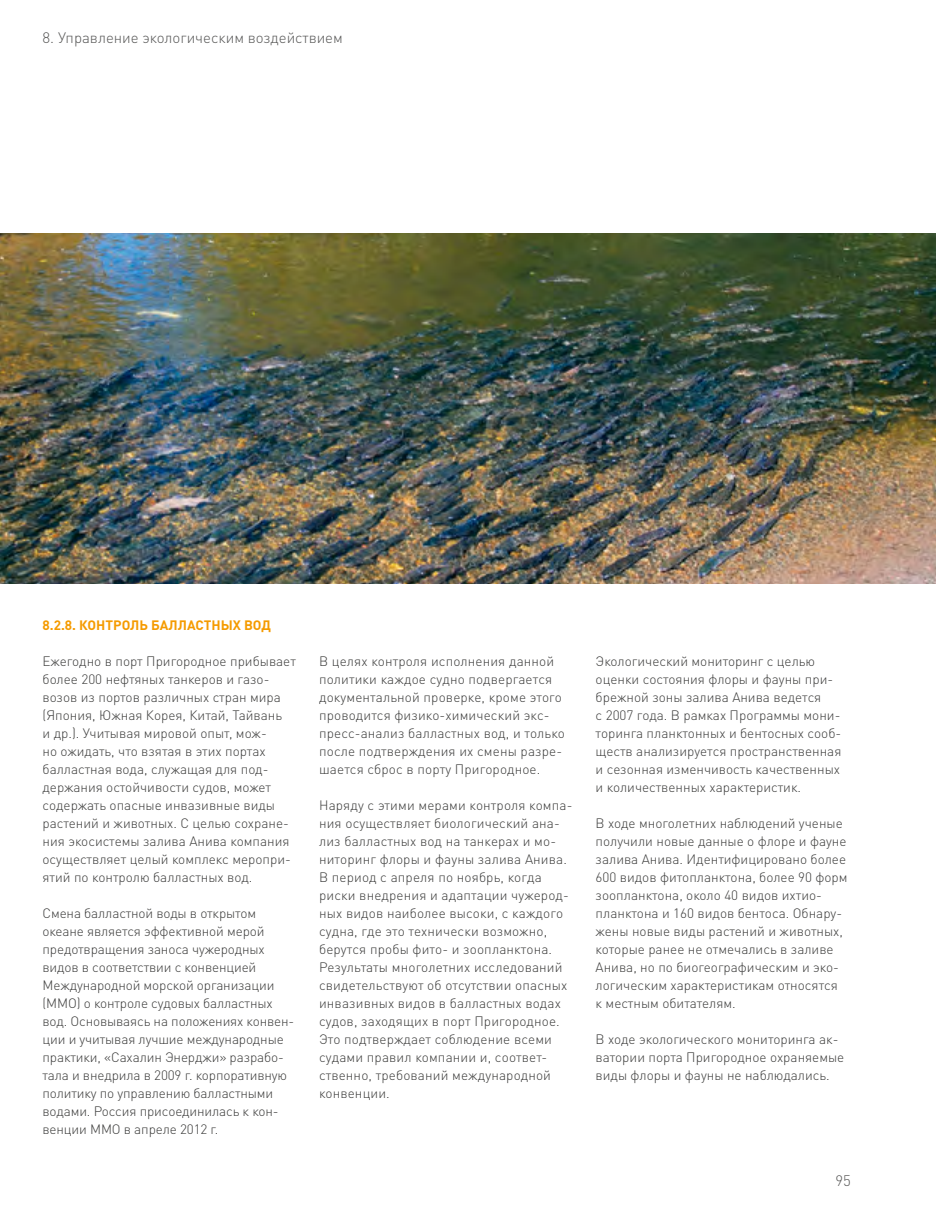
<style>
.page{position:relative;width:936px;height:1212px;background:#fff}
.page>*{position:absolute;margin:0;border:0;box-sizing:border-box;transform-origin:0 0}
.t1{font:300 15px "DIN Cyr";color:#565655}
.t2{font:300 13.5px/18px "DIN Cyr";color:#3a3a39}
.t3{font:700 13.5px "DIN Cyr";color:#f59b00}
</style>
<div class="page">
<img style="left:0;top:234px;width:935px;height:350px">
<p class="t1" style="left:43px;top:27px;width:302px">8. Управление экологическим воздействием</p>
<p class="t3" style="left:43px;top:616px;width:230px">8.2.8. КОНТРОЛЬ БАЛЛАСТНЫХ ВОД</p>
<p class="t2" style="left:43px;top:652px;width:255px">Ежегодно в порт Пригородное прибывает более 200 нефтяных танкеров и газо&shy;возов из портов различных стран мира (Япония, Южная Корея, Китай, Тайвань<br>и др.). Учитывая мировой опыт, мож-<br>но ожидать, что взятая в этих портах балластная вода, служащая для под&shy;держания остойчивости судов, может содержать опасные инвазивные виды растений и животных. С целью сохране&shy;ния экосистемы залива Анива компания осуществляет целый комплекс меропри&shy;ятий по контролю балластных вод.</p>
<p class="t2" style="left:43px;top:904px;width:253px">Смена балластной воды в открытом океане является эффективной мерой предотвращения заноса чужеродных видов в соответствии с конвенцией Международной морской организации (ММО) о контроле судовых балластных вод. Основываясь на положениях конвен&shy;ции и учитывая лучшие международные практики, «Сахалин Энерджи» разрабо&shy;тала и внедрила в 2009 г. корпоративную политику по управлению балластными водами. Россия присоединилась к кон&shy;венции ММО в апреле 2012 г.</p>
<p class="t2" style="left:319px;top:652px;width:247px">В целях контроля исполнения данной политики каждое судно подвергается документальной проверке, кроме этого проводится физико-химический экс&shy;пресс-анализ балластных вод, и только после подтверждения их смены разре&shy;шается сброс в порту Пригородное.</p>
<p class="t2" style="left:319px;top:796px;width:255px">Наряду с этими мерами контроля компа&shy;ния осуществляет биологический ана&shy;лиз балластных вод на танкерах и мо&shy;ниторинг флоры и фауны залива Анива.<br>В период с апреля по ноябрь, когда риски внедрения и адаптации чужерод&shy;ных видов наиболее высоки, с каждого судна, где это технически возможно, берутся пробы фито- и зоопланктона.<br>Результаты многолетних исследований свидетельствуют об отсутствии опасных инвазивных видов в балластных водах судов, заходящих в порт Пригородное.<br>Это подтверждает соблюдение всеми судами правил компании и, соответ&shy;ственно, требований международной конвенции.</p>
<p class="t2" style="left:595px;top:652px;width:247px">Экологический мониторинг с целью оценки состояния флоры и фауны при&shy;брежной зоны залива Анива ведется<br>с 2007 года. В рамках Программы мони&shy;торинга планктонных и бентосных сооб&shy;ществ анализируется пространственная и сезонная изменчивость качественных и количественных характеристик.</p>
<p class="t2" style="left:595px;top:814px;width:253px">В ходе многолетних наблюдений ученые получили новые данные о флоре и фауне залива Анива. Идентифицировано более 600 видов фитопланктона, более 90 форм зоопланктона, около 40 видов ихтио&shy;планктона и 160 видов бентоса. Обнару&shy;жены новые виды растений и животных, которые ранее не отмечались в заливе Анива, но по биогеографическим и эко&shy;логическим характеристикам относятся к местным обитателям.</p>
<p class="t2" style="left:595px;top:1030px;width:250px">В ходе экологического мониторинга ак&shy;ватории порта Пригородное охраняемые виды флоры и фауны не наблюдались.</p>
<p class="t1" style="left:835px;top:1170px;width:17px">95</p>
</div>
